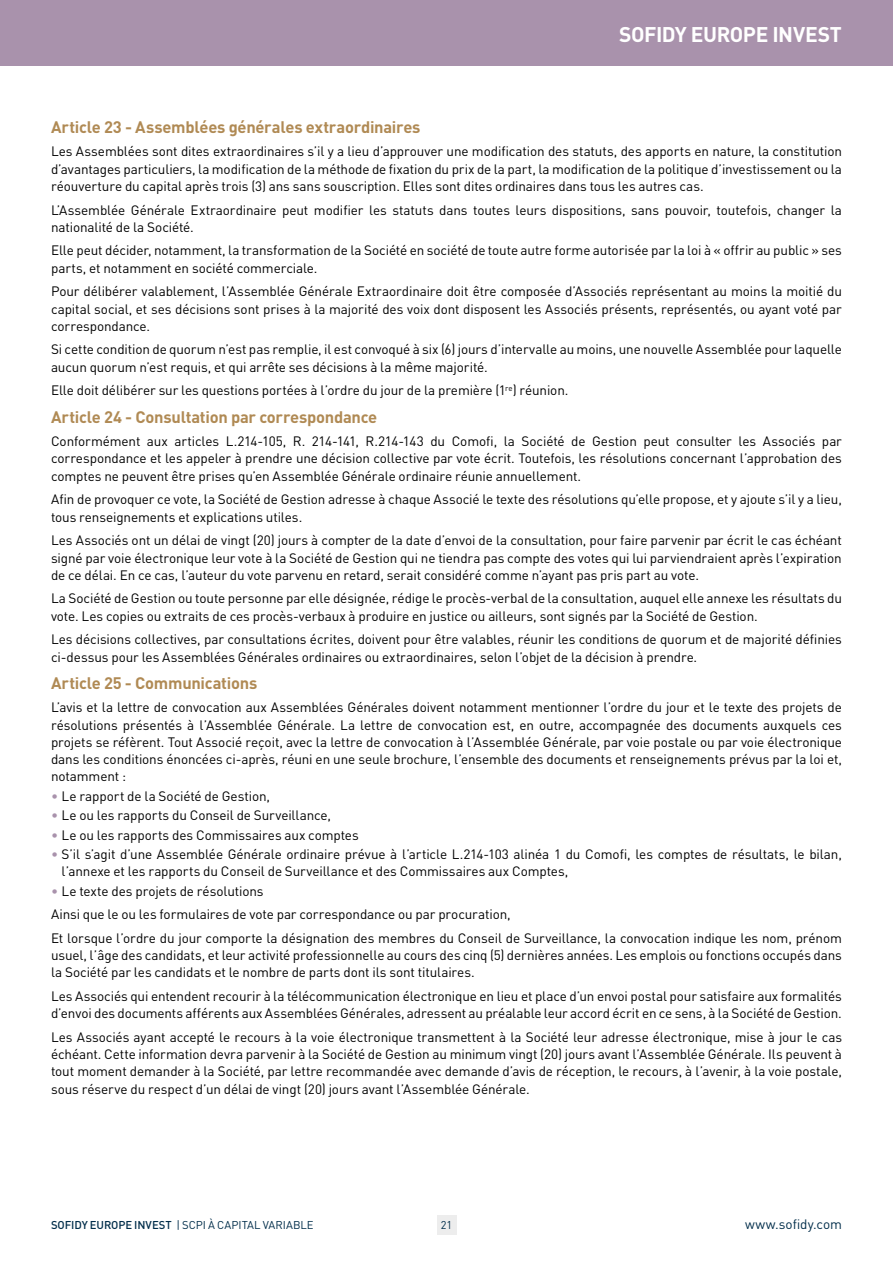
<style>
.page{position:relative;width:893px;height:1263px;background:#fff}
.page>*{position:absolute;margin:0;border:0;box-sizing:border-box;transform-origin:0 0}
.t1{font:700 21px "DIN";letter-spacing:-.025em;color:#fff}
.t2{font:700 16.5px "DIN";letter-spacing:-.015em;color:#b08a54}
.t3{font:13.5px/17.2px "DIN";letter-spacing:-.01em;color:#000}
.t4{font:13.5px "DIN";color:#002d4a}
.t5{font:11.25px "DIN";color:#002d4a}
.s1{color:#a992ac}
.s2{font-weight:500}
</style>
<div class="page">
<div style="left:0;top:0;width:893px;height:66px;background:#a992ac"></div>
<div style="left:437px;top:1216px;width:19px;height:19px;background:#ededed"></div>
<h1 class="t1" style="left:619px;top:21px;width:224px">SOFIDY EUROPE INVEST</h1>
<p class="t2" style="left:51px;top:116px;width:371px">Article 23 - Assemblées générales extraordinaires</p>
<p class="t3" style="left:51px;top:143px;width:792px;text-align:justify">Les Assemblées sont dites extraordinaires s’il y a lieu d’approuver une modification des statuts, des apports en nature, la constitution d’avantages particuliers, la modification de la méthode de fixation du prix de la part, la modification de la politique d’investissement ou la réouverture du capital après trois (3) ans sans souscription. Elles sont dites ordinaires dans tous les autres cas.</p>
<p class="t3" style="left:51px;top:201px;width:792px">L’Assemblée Générale Extraordinaire peut modifier les statuts dans toutes leurs dispositions, sans pouvoir, toutefois, changer la nationalité de la Société.</p>
<p class="t3" style="left:51px;top:242px;width:792px">Elle peut décider, notamment, la transformation de la Société en société de toute autre forme autorisée par la loi à « offrir au public » ses parts, et notamment en société commerciale.</p>
<p class="t3" style="left:51px;top:283px;width:792px;text-align:justify">Pour délibérer valablement, l’Assemblée Générale Extraordinaire doit être composée d’Associés représentant au moins la moitié du capital social, et ses décisions sont prises à la majorité des voix dont disposent les Associés présents, représentés, ou ayant voté par correspondance.</p>
<p class="t3" style="left:51px;top:341px;width:792px">Si cette condition de quorum n’est pas remplie, il est convoqué à six (6) jours d’intervalle au moins, une nouvelle Assemblée pour laquelle aucun quorum n’est requis, et qui arrête ses décisions à la même majorité.</p>
<p class="t3" style="left:51px;top:382px;width:517px">Elle doit délibérer sur les questions portées à l’ordre du jour de la première (1<sup>re</sup>) réunion.</p>
<p class="t2" style="left:51px;top:406px;width:328px">Article 24 - Consultation par correspondance</p>
<p class="t3" style="left:51px;top:432px;width:792px;text-align:justify">Conformément aux articles L.214-105, R. 214-141, R.214-143 du Comofi, la Société de Gestion peut consulter les Associés par correspondance et les appeler à prendre une décision collective par vote écrit. Toutefois, les résolutions concernant l’approbation des comptes ne peuvent être prises qu’en Assemblée Générale ordinaire réunie annuellement.</p>
<p class="t3" style="left:51px;top:491px;width:792px">Afin de provoquer ce vote, la Société de Gestion adresse à chaque Associé le texte des résolutions qu’elle propose, et y ajoute s’il y a lieu, tous renseignements et explications utiles.</p>
<p class="t3" style="left:51px;top:531px;width:792px;text-align:justify">Les Associés ont un délai de vingt (20) jours à compter de la date d’envoi de la consultation, pour faire parvenir par écrit le cas échéant signé par voie électronique leur vote à la Société de Gestion qui ne tiendra pas compte des votes qui lui parviendraient après l’expiration de ce délai. En ce cas, l’auteur du vote parvenu en retard, serait considéré comme n’ayant pas pris part au vote.</p>
<p class="t3" style="left:51px;top:590px;width:792px">La Société de Gestion ou toute personne par elle désignée, rédige le procès-verbal de la consultation, auquel elle annexe les résultats du vote. Les copies ou extraits de ces procès-verbaux à produire en justice ou ailleurs, sont signés par la Société de Gestion.</p>
<p class="t3" style="left:51px;top:630px;width:792px">Les décisions collectives, par consultations écrites, doivent pour être valables, réunir les conditions de quorum et de majorité définies ci-dessus pour les Assemblées Générales ordinaires ou extraordinaires, selon l’objet de la décision à prendre.</p>
<p class="t2" style="left:51px;top:672px;width:208px">Article 25 - Communications</p>
<p class="t3" style="left:51px;top:699px;width:792px;text-align:justify">L’avis et la lettre de convocation aux Assemblées Générales doivent notamment mentionner l’ordre du jour et le texte des projets de résolutions présentés à l’Assemblée Générale. La lettre de convocation est, en outre, accompagnée des documents auxquels ces projets se réfèrent. Tout Associé reçoit, avec la lettre de convocation à l’Assemblée Générale, par voie postale ou par voie électronique dans les conditions énoncées ci-après, réuni en une seule brochure, l’ensemble des documents et renseignements prévus par la loi et, notamment :</p>
<p class="t3" style="left:51px;top:787px;width:221px"><span class="s1">•</span> Le rapport de la Société de Gestion,</p>
<p class="t3" style="left:51px;top:806px;width:282px"><span class="s1">•</span> Le ou les rapports du Conseil de Surveillance,</p>
<p class="t3" style="left:51px;top:826px;width:309px"><span class="s1">•</span> Le ou les rapports des Commissaires aux comptes</p>
<p class="t3" style="left:62px;top:845px;width:782px;text-indent:-11px"><span class="s1">•</span> S’il s’agit d’une Assemblée Générale ordinaire prévue à l’article L.214-103 alinéa 1 du Comofi, les comptes de résultats, le bilan, l’annexe et les rapports du Conseil de Surveillance et des Commissaires aux Comptes,</p>
<p class="t3" style="left:51px;top:878px;width:792px;line-height:23.7px"><span class="s1">•</span> Le texte des projets de résolutions<br>Ainsi que le ou les formulaires de vote par correspondance ou par procuration,<br>Et lorsque l’ordre du jour comporte la désignation des membres du Conseil de Surveillance, la convocation indique les nom, prénom</p>
<p class="t3" style="left:51px;top:946px;width:792px">usuel, l’âge des candidats, et leur activité professionnelle au cours des cinq (5) dernières années. Les emplois ou fonctions occupés dans la Société par les candidats et le nombre de parts dont ils sont titulaires.</p>
<p class="t3" style="left:51px;top:987px;width:792px">Les Associés qui entendent recourir à la télécommunication électronique en lieu et place d’un envoi postal pour satisfaire aux formalités d’envoi des documents afférents aux Assemblées Générales, adressent au préalable leur accord écrit en ce sens, à la Société de Gestion.</p>
<p class="t3" style="left:51px;top:1028px;width:792px;text-align:justify">Les Associés ayant accepté le recours à la voie électronique transmettent à la Société leur adresse électronique, mise à jour le cas échéant. Cette information devra parvenir à la Société de Gestion au minimum vingt (20) jours avant l’Assemblée Générale. Ils peuvent à tout moment demander à la Société, par lettre recommandée avec demande d’avis de réception, le recours, à l’avenir, à la voie postale, sous réserve du respect d’un délai de vingt (20) jours avant l’Assemblée Générale.</p>
<p class="t5" style="left:51px;top:1218px;width:264px"><span class="s2">SOFIDY EUROPE INVEST</span> | SCPI À CAPITAL VARIABLE</p>
<p class="t4" style="left:745px;top:1216px;width:98px">www.sofidy.com</p>
<p class="t5" style="left:441px;top:1218px;width:13px">21</p>
</div>
